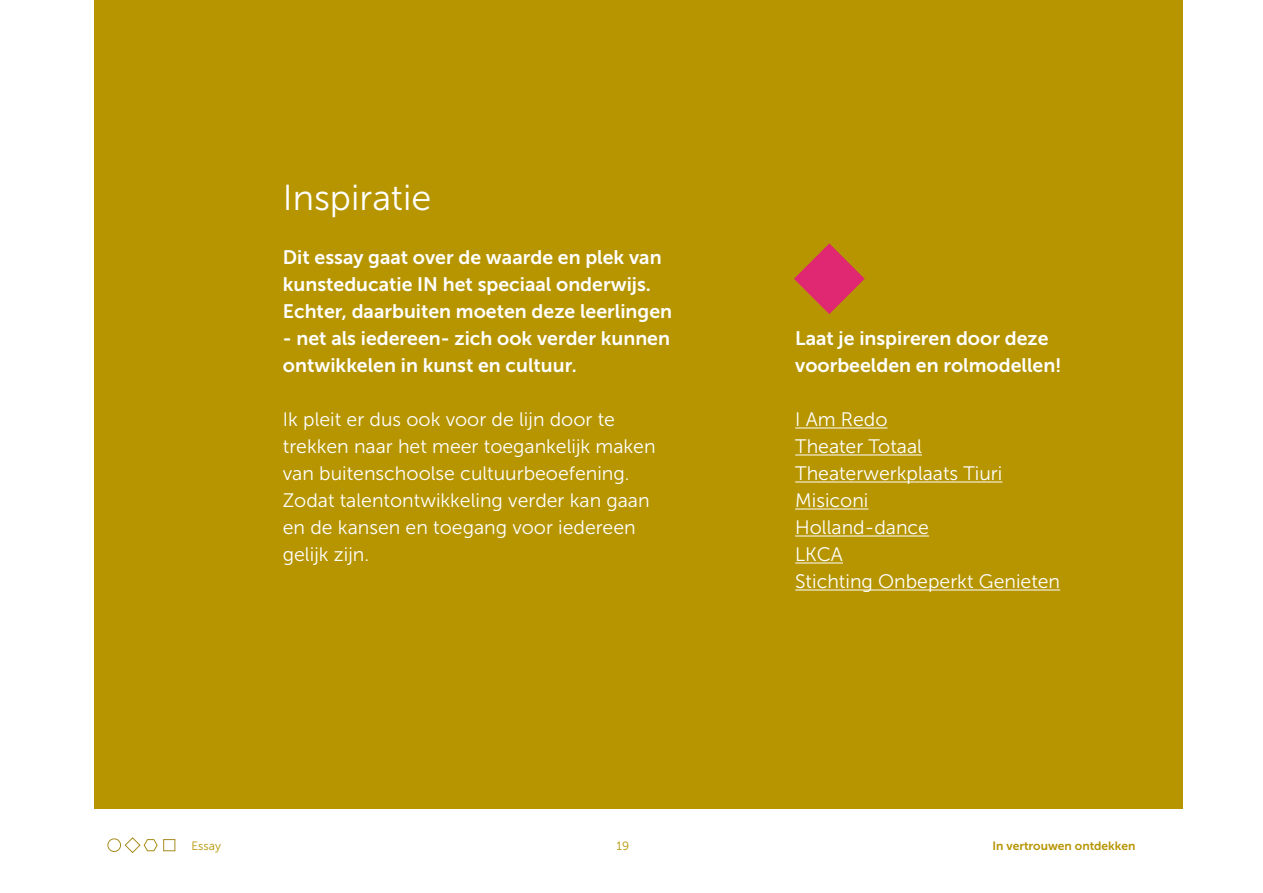
<style>
.page{position:relative;width:1263px;height:893px;background:#fff}
.page>*{position:absolute;margin:0;border:0;box-sizing:border-box;transform-origin:0 0}
.t1{font:36px "Museo Sans 300";color:#fff}
.t2{font:19.5px/27px "Museo Sans 300";color:#fff}
.t3{font:19.5px/27px "Museo Sans 700";color:#fff}
.t4{font:12px "Museo Sans 700";color:#b69500}
.t5{font:12px "Museo Sans 300";color:#b69500}
</style>
<div class="page">
<div style="left:108px;top:838px;width:13px;height:14px;border:1px solid #a88c20;border-radius:50%"></div>
<svg style="left:124px;top:837px;width:51px;height:16px"></svg>
<div style="left:94px;top:0;width:1088px;height:808px;background:#b69500"></div>
<hr style="left:795px;top:427px;width:92px;height:1px;background:#fff">
<hr style="left:795px;top:454px;width:127px;height:1px;background:#fff">
<hr style="left:795px;top:481px;width:207px;height:1px;background:#fff">
<hr style="left:795px;top:508px;width:73px;height:1px;background:#fff">
<hr style="left:795px;top:535px;width:134px;height:1px;background:#fff">
<hr style="left:795px;top:562px;width:48px;height:1px;background:#fff">
<hr style="left:795px;top:589px;width:265px;height:1px;background:#fff">
<svg style="left:794px;top:243px;width:71px;height:71px"></svg>
<h1 class="t1" style="left:283px;top:178px;width:150px">Inspiratie</h1>
<p class="t3" style="left:283px;top:244px;width:391px">Dit essay gaat over de waarde en plek van kunsteducatie IN het speciaal onderwijs.<br>Echter, daarbuiten moeten deze leerlingen</p>
<p class="t3" style="left:283px;top:325px;width:389px">- net als iedereen- zich ook verder kunnen ontwikkelen in kunst en cultuur.</p>
<p class="t3" style="left:795px;top:325px;width:268px">Laat je inspireren door deze voorbeelden en rolmodellen!</p>
<p class="t2" style="left:283px;top:406px;width:374px">Ik pleit er dus ook voor de lijn door te trekken naar het meer toegankelijk maken van buitenschoolse cultuurbeoefening.<br>Zodat talentontwikkeling verder kan gaan en de kansen en toegang voor iedereen gelijk zijn.</p>
<p class="t2" style="left:795px;top:406px;width:266px">I Am Redo<br>Theater Totaal<br>Theaterwerkplaats Tiuri<br>Misiconi<br>Holland-dance<br>LKCA<br>Stichting Onbeperkt Genieten</p>
<p class="t5" style="left:191px;top:839px;width:31px">Essay</p>
<p class="t5" style="left:617px;top:839px;width:14px">19</p>
<p class="t4" style="left:992px;top:839px;width:144px">In vertrouwen ontdekken</p>
</div>
